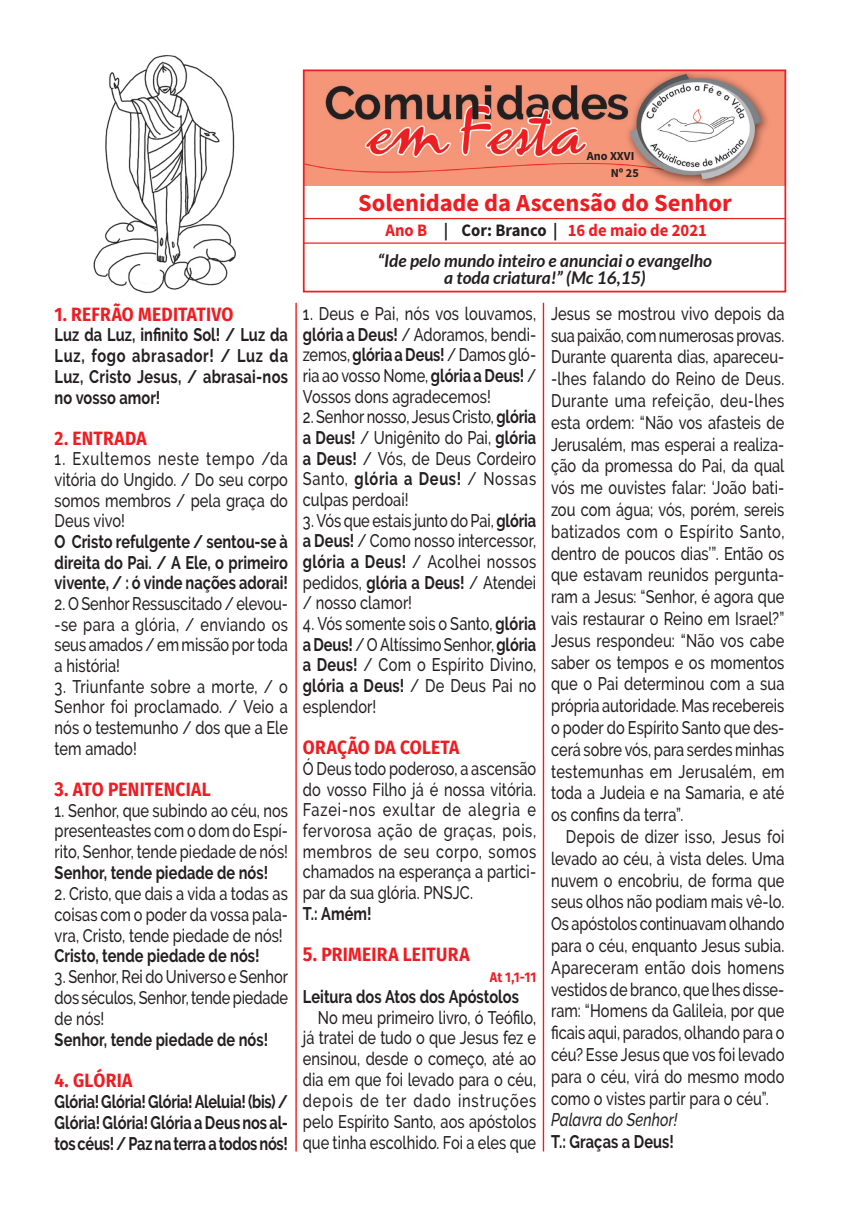
<style>
.page{position:relative;width:854px;height:1221px;background:#fff}
.page>*{position:absolute;margin:0;border:0;box-sizing:border-box;transform-origin:0 0}
.t1{font:700 24.5px "Source Sans Pro";color:#ee1d23}
.t2{font:700 19.25px "Fira Sans";letter-spacing:.015em;color:#ee1d23;scale:.9 1}
.t3{font:500 18.2px/21.9px "Raleway";color:#231f20;text-align:justify;scale:.8 1}
.t4{font:700 18.2px/20.8px "Raleway";letter-spacing:.005em;color:#231f20;text-align:justify;scale:.8 1}
.t5{font:italic 500 18.2px "Raleway";color:#231f20;scale:.8 1}
.t6{font:italic 700 17.5px/17.5px "Lato";color:#231f20;text-align:center}
.t7{font:700 17.5px "Source Sans Pro";color:#ee1d23;scale:.95 1}
.t8{font:700 14px "Fira Sans";color:#ee1d23;scale:.9 1}
.t9{font:700 12.25px/17.2px "Source Sans Pro";color:#231f20}
.s1{font-size:20.12px}
.s2{color:#231f20}
.s3{font-weight:700}
</style>
<div class="page">
<hr style="left:295px;top:303px;width:2px;height:848px;background:#ee1d23">
<hr style="left:542px;top:303px;width:2px;height:848px;background:#ee1d23">
<img style="left:306px;top:72px;width:477px;height:113px">
<div style="left:303px;top:69px;width:483px;height:223px;border:2px solid #ee1d23"></div>
<hr style="left:303px;top:242px;width:482px;height:2px;background:#ee1d23">
<hr style="left:303px;top:218px;width:482px;height:1px;background:#ee1d23">
<img style="left:93px;top:55px;width:143px;height:238px">
<p class="t2" style="left:55px;top:298px;width:200px">1. REFRÃO MEDITATIVO</p>
<p class="t4" style="left:55px;top:325px;width:293px">Luz da Luz, infinito Sol! / Luz da Luz, fogo abrasador! / Luz da Luz, Cristo Jesus, / abrasai-nos no vosso amor!</p>
<p class="t2" style="left:55px;top:421px;width:104px">2. ENTRADA</p>
<p class="t3" style="left:55px;top:448px;width:293px;line-height:20.7px">1. Exultemos neste tempo /da vitória do Ungido. / Do seu corpo somos membros / pela graça do Deus vivo!</p>
<p class="t4" style="left:55px;top:531px;width:293px">O Cristo refulgente / sentou-se à direita do Pai. / A Ele, o primeiro vivente, / : ó vinde nações adorai!</p>
<p class="t3" style="left:55px;top:593px;width:293px;line-height:20.7px">2. O Senhor Ressuscitado / elevou--se para a glória, / enviando os seus amados / em missão por toda a história!</p>
<p class="t3" style="left:55px;top:675px;width:293px;line-height:20.8px">3. Triunfante sobre a morte, / o Senhor foi proclamado. / Veio a nós o testemunho / dos que a Ele tem amado!</p>
<p class="t2" style="left:55px;top:772px;width:83px"><span class="s1">3.</span> ATO PENITEN</p>
<p class="t2" style="left:175px;top:772px;width:40px">CIAL</p>
<p class="t3" style="left:55px;top:799px;width:293px;line-height:20.8px">1. Senhor, que subindo ao céu, nos presenteastes com o dom do Espí&shy;rito, Senhor, tende piedade de nós!</p>
<p class="t4" style="left:55px;top:862px;width:268px">Senhor, tende piedade de nós!</p>
<p class="t3" style="left:55px;top:883px;width:293px;line-height:20.8px">2. Cristo, que dais a vida a todas as coisas com o poder da vossa pala&shy;vra, Cristo, tende piedade de nós!</p>
<p class="t4" style="left:55px;top:945px;width:258px">Cristo, tende piedade de nós!</p>
<p class="t3" style="left:55px;top:966px;width:293px;line-height:20.8px">3. Senhor, Rei do Universo e Senhor dos séculos, Senhor, tende piedade de nós!</p>
<p class="t4" style="left:55px;top:1029px;width:268px">Senhor, tende piedade de nós!</p>
<p class="t2" style="left:55px;top:1063px;width:88px">4. GLÓRIA</p>
<p class="t4" style="left:55px;top:1090px;width:293px">Glória! Glória! Glória! Aleluia! (bis) / Glória! Glória! Glória a Deus nos al&shy;tos céus! / Paz na terra a todos nós!</p>
<p class="t9" style="left:610px;top:147px;width:30px;text-indent:-24px">Ano XXVI<br>Nº 25</p>
<h1 class="t1" style="left:358px;top:186px;width:375px">Solenidade da Ascensão do Senhor</h1>
<p class="t7" style="left:385px;top:218px;width:340px">Ano B <span class="s2">| Cor: Branco |</span> 16 de maio de 2021</p>
<p class="t6" style="left:378px;top:252px;width:335px">“Ide pelo mundo inteiro e anunciai o evangelho a toda criatura!” (Mc 16,15)</p>
<p class="t3" style="left:303px;top:303px;width:293px;line-height:20.7px">1. Deus e Pai, nós vos louvamos, <span class="s3">glória a Deus!</span> / Adoramos, bendi&shy;zemos, <span class="s3">glória a Deus!</span> / Damos gló&shy;ria ao vosso Nome, <span class="s3">glória a Deus!</span> / Vossos dons agradecemos!</p>
<p class="t3" style="left:303px;top:406px;width:293px;line-height:20.7px">2. Senhor nosso, Jesus Cristo, <span class="s3">glória a Deus!</span> / Unigênito do Pai, <span class="s3">glória a Deus!</span> / Vós, de Deus Cordeiro Santo, <span class="s3">glória a Deus!</span> / Nossas culpas perdoai!</p>
<p class="t3" style="left:303px;top:510px;width:293px;line-height:20.7px">3. Vós que estais junto do Pai, <span class="s3">glória a Deus!</span> / Como nosso intercessor, <span class="s3">glória a Deus!</span> / Acolhei nossos pedidos, <span class="s3">glória a Deus!</span> / Atendei / nosso clamor!</p>
<p class="t3" style="left:303px;top:613px;width:293px;line-height:20.8px">4. Vós somente sois o Santo, <span class="s3">glória a Deus!</span> / O Altíssimo Senhor, <span class="s3">glória a Deus!</span> / Com o Espírito Divino, <span class="s3">glória a Deus!</span> / De Deus Pai no esplendor!</p>
<p class="t2" style="left:303px;top:731px;width:175px">ORAÇÃO DA COL ETA</p>
<p class="t3" style="left:303px;top:758px;width:293px;line-height:20.7px">Ó Deus todo poderoso, a ascensão do vosso Filho já é nossa vitória.<br>Fazei-nos exultar de alegria e fervorosa ação de graças, pois, membros de seu corpo, somos chamados na esperança a partici&shy;par da sua glória. PNSJC.</p>
<p class="t4" style="left:303px;top:903px;width:87px">T.: Amém!</p>
<p class="t2" style="left:303px;top:937px;width:187px"><span class="s1">5.</span> PRIMEIRA LEITURA</p>
<p class="t8" style="left:489px;top:965px;width:53px">AT 1,1-11</p>
<p class="t4" style="left:303px;top:985px;width:271px">Leitura dos Atos dos Apóstolos</p>
<p class="t3" style="left:303px;top:1006px;width:293px;line-height:20.8px;text-indent:15px">No meu primeiro livro, ó Teófilo, já tratei de tudo o que Jesus fez e ensinou, desde o começo, até ao dia em que foi levado para o céu, depois de ter dado instruções pelo Espírito Santo, aos apóstolos que tinha escolhido. Foi a eles que</p>
<p class="t3" style="left:551px;top:302px;width:293px">Jesus se mostrou vivo depois da sua paixão, com numerosas provas.<br>Durante quarenta dias, apareceu--lhes falando do Reino de Deus.<br>Durante uma refeição, deu-lhes esta ordem: “Não vos afasteis de Jerusalém, mas esperai a realiza&shy;ção da promessa do Pai, da qual vós me ouvistes falar: ‘João bati&shy;zou com água; vós, porém, sereis batizados com o Espírito Santo, dentro de poucos dias’”. Então os que estavam reunidos pergunta&shy;ram a Jesus: “Senhor, é agora que vais restaurar o Reino em Israel?” Jesus respondeu: “Não vos cabe saber os tempos e os momentos que o Pai determinou com a sua própria autoridade. Mas recebereis o poder do Espírito Santo que des&shy;cerá sobre vós, para serdes minhas testemunhas em Jerusalém, em toda a Judeia e na Samaria, e até os confins da terra”.</p>
<p class="t3" style="left:551px;top:825px;width:293px;text-indent:15px">Depois de dizer isso, Jesus foi levado ao céu, à vista deles. Uma nuvem o encobriu, de forma que seus olhos não podiam mais vê-lo.<br>Os apóstolos continuavam olhando para o céu, enquanto Jesus subia.<br>Apareceram então dois homens vestidos de branco, que lhes disse&shy;ram: “Homens da Galileia, por que ficais aqui, parados, olhando para o céu? Esse Jesus que vos foi levado para o céu, virá do mesmo modo como o vistes partir para o céu”.</p>
<p class="t5" style="left:551px;top:1109px;width:159px">Palavra do Senhor!</p>
<p class="t4" style="left:551px;top:1131px;width:155px">T.: Graças a Deus!</p>
</div>
